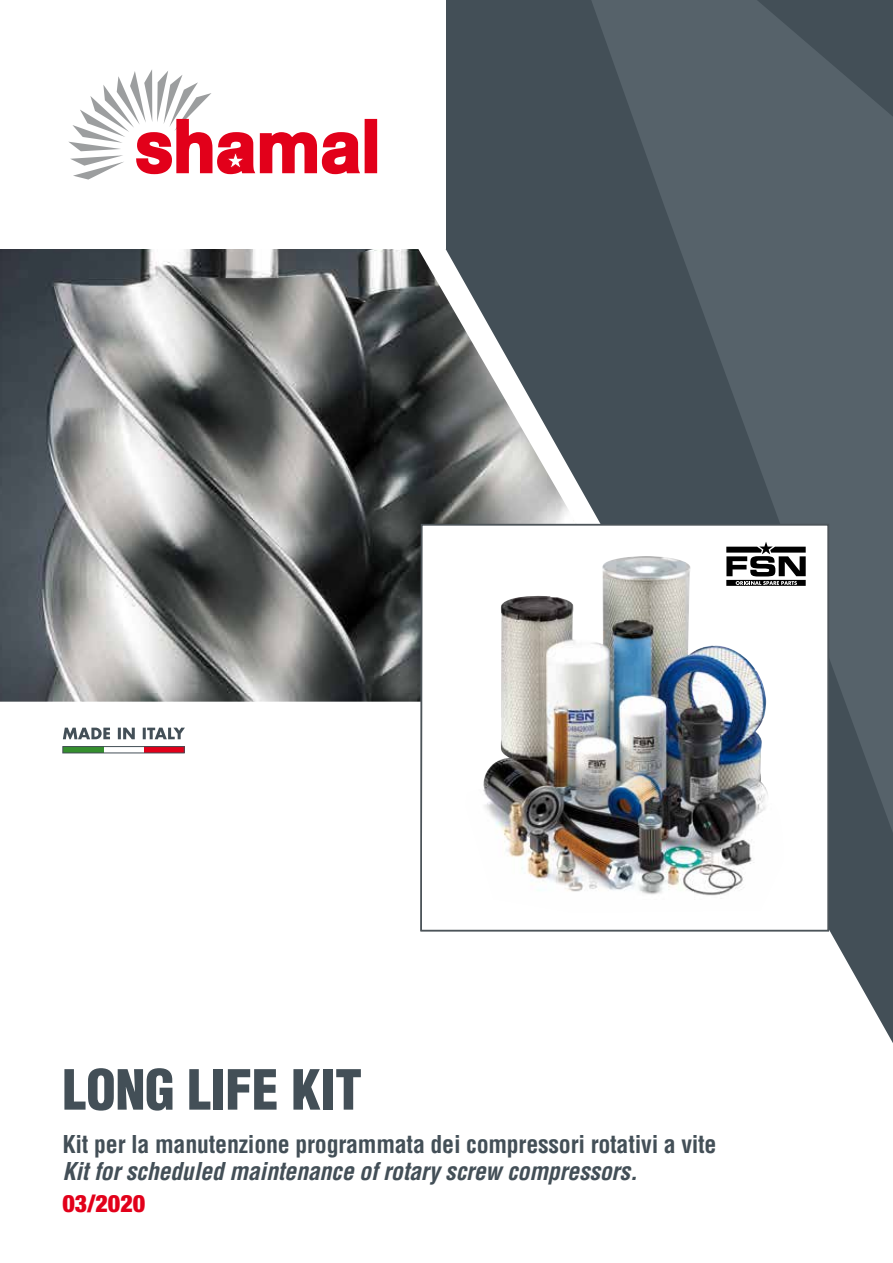
<style>
.page{position:relative;width:893px;height:1263px;background:#fff}
.page>*{position:absolute;margin:0;border:0;box-sizing:border-box;transform-origin:0 0}
.t1{font:900 condensed 54px "Helvetica LT Std";letter-spacing:-.01em;color:#434f57}
.t2{font:700 condensed 24px "Helvetica LT Std";letter-spacing:-.01em;color:#434f57}
.t3{font:italic 700 condensed 24px "Helvetica LT Std";letter-spacing:-.01em;color:#434f57}
.t4{font:900 condensed 24px "Helvetica Neue LT Std";color:#e2001a}
</style>
<div class="page">
<svg style="left:446px;top:0;width:447px;height:1043px"></svg>
<img style="left:0;top:249px;width:591px;height:453px">
<svg style="left:68px;top:69px;width:310px;height:111px"></svg>
<svg style="left:591px;top:0;width:302px;height:833px;fill:#56626a"></svg>
<div style="left:144px;top:746px;width:40px;height:7px;background:#e2001a"></div>
<div style="left:63px;top:746px;width:40px;height:7px;background:#358f2e"></div>
<div style="left:62px;top:746px;width:123px;height:7px;border:1px solid #434f57"></div>
<svg style="left:63px;top:728px;width:122px;height:11px"></svg>
<img style="left:420px;top:523px;width:410px;height:409px">
<div style="left:726px;top:580px;width:80px;height:6px;background:#242424"></div>
<svg style="left:726px;top:542px;width:80px;height:43px"></svg>
<h1 class="t1" style="left:62px;top:1056px;width:301px">LONG LIFE KIT</h1>
<p class="t2" style="left:62px;top:1129px;width:656px">Kit per la manutenzione programmata dei compressori rotativi a vite</p>
<p class="t3" style="left:62px;top:1156px;width:577px">Kit for scheduled maintenance of rotary screw compressors.</p>
<p class="t4" style="left:62px;top:1188px;width:84px">03/2020</p>
</div>
